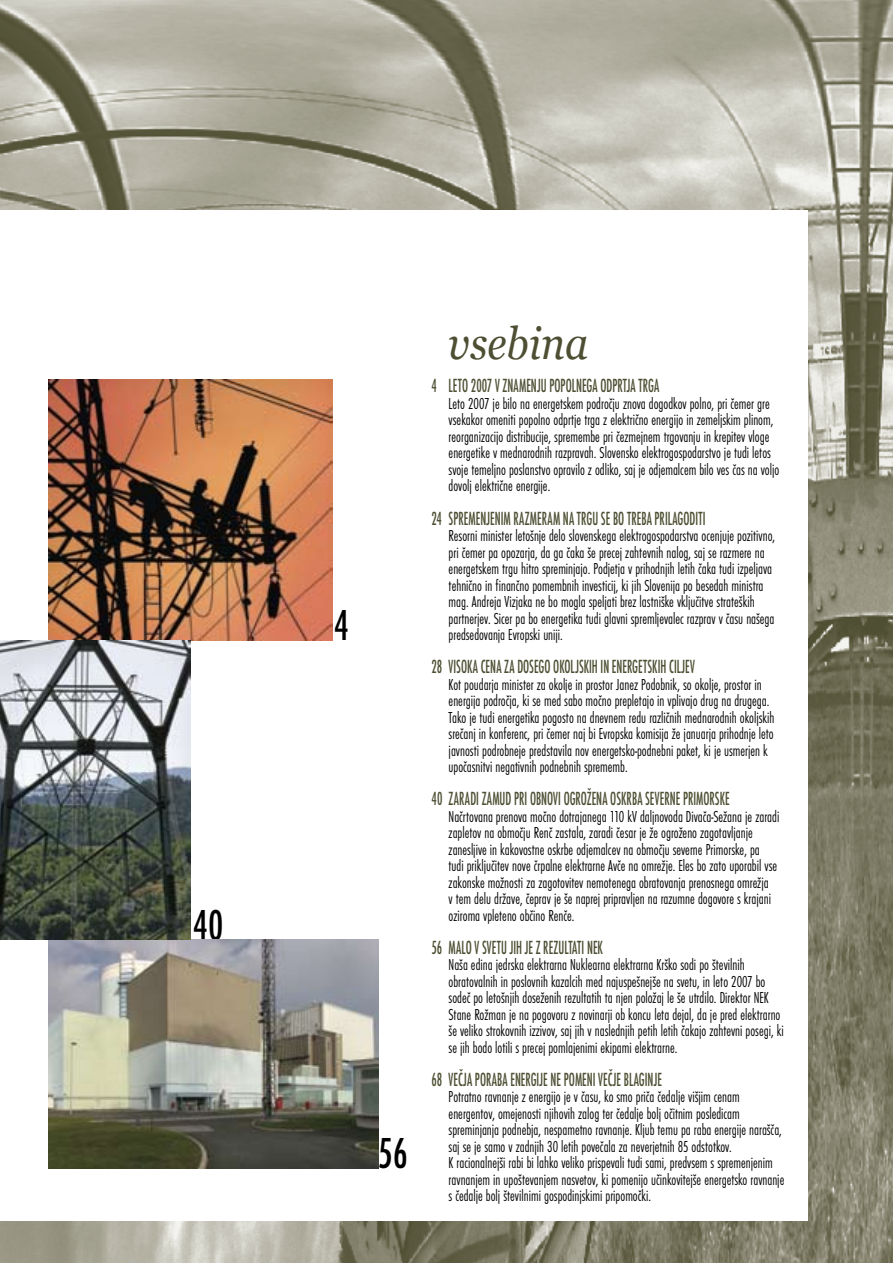
<style>
.page{position:relative;width:893px;height:1263px;background:#fff}
.page>*{position:absolute;margin:0;border:0;box-sizing:border-box;transform-origin:0 0}
.t1{font:italic 45px "Georgia";color:#4d4e32;scale:.9 1}
.t2{font:500 condensed 45px "Futura TEE";color:#000;scale:.9 1}
.t3{font:500 condensed 19.8px "Futura TEE";color:#4d4e32;scale:.73 1}
.t4{font:16.5px/16.5px "Futura TEE Ligh Cond";color:#000;scale:.9 1}
</style>
<div class="page">
<img style="left:0;top:0;width:893px;height:1263px">
<div style="left:0;top:210px;width:808px;height:1011px;background:#fff"></div>
<img style="left:48px;top:379px;width:284px;height:261px">
<img style="left:48px;top:940px;width:330px;height:228px">
<img style="left:0;top:640px;width:190px;height:300px">
<h1 class="t2" style="left:193px;top:900px;width:36px">40</h1>
<h1 class="t2" style="left:334px;top:600px;width:19px">4</h1>
<h1 class="t2" style="left:377px;top:1128px;width:36px">56</h1>
<h1 class="t1" style="left:448px;top:318px;width:157px">vsebina</h1>
<p class="t3" style="left:432px;top:375px;width:313px">4 LETO 2007 V ZNAMENJU POPOLNEGA ODPRTJA TRGA</p>
<p class="t4" style="left:449px;top:395px;width:369px">Leto 2007 je bilo na energetskem področju znova dogodkov polno, pri čemer gre vsekakor omeniti popolno odprtje trga z električno energijo in zemeljskim plinom, reorganizacijo distribucije, spremembe pri čezmejnem trgovanju in krepitev vloge energetike v mednarodnih razpravah. Slovensko elektrogospodarstvo je tudi letos svoje temeljno poslanstvo opravilo z odliko, saj je odjemalcem bilo ves čas na voljo dovolj električne energije.</p>
<p class="t3" style="left:432px;top:507px;width:377px">24 SPREMENJENIM RAZMERAM NA TRGU SE BO TREBA PRILAGODITI</p>
<p class="t4" style="left:449px;top:527px;width:364px">Resorni minister letošnje delo slovenskega elektrogospodarstva ocenjuje pozitivno, pri čemer pa opozarja, da ga čaka še precej zahtevnih nalog, saj se razmere na energetskem trgu hitro spreminjajo. Podjetja v prihodnjih letih čaka tudi izpeljava tehnično in finančno pomembnih investicij, ki jih Slovenija po besedah ministra mag. Andreja Vizjaka ne bo mogla speljati brez lastniške vključitve strateških partnerjev. Sicer pa bo energetika tudi glavni spremljevalec razprav v času našega predsedovanja Evropski uniji.</p>
<p class="t3" style="left:432px;top:655px;width:362px">28 VISOKA CENA ZA DOSEGO OKOLJSKIH IN ENERGETSKIH CILJEV</p>
<p class="t4" style="left:449px;top:676px;width:363px">Kot poudarja minister za okolje in prostor Janez Podobnik, so okolje, prostor in energija področja, ki se med sabo močno prepletajo in vplivajo drug na drugega.<br>Tako je tudi energetika pogosto na dnevnem redu različnih mednarodnih okoljskih srečanj in konferenc, pri čemer naj bi Evropska komisija že januarja prihodnje leto javnosti podrobneje predstavila nov energetsko-podnebni paket, ki je usmerjen k upočasnitvi negativnih podnebnih sprememb.</p>
<p class="t3" style="left:432px;top:787px;width:410px">40 ZARADI ZAMUD PRI OBNOVI OGROŽENA OSKRBA SEVERNE PRIMORSKE</p>
<p class="t4" style="left:449px;top:808px;width:369px">Načrtovana prenova močno dotrajanega 110 kV daljnovoda Divača-Sežana je zaradi zapletov na območju Renč zastala, zaradi česar je že ogroženo zagotavljanje zanesljive in kakovostne oskrbe odjemalcev na območju severne Primorske, pa<br>tudi priključitev nove črpalne elektrarne Avče na omrežje. Eles bo zato uporabil vse zakonske možnosti za zagotovitev nemotenega obratovanja prenosnega omrežja<br>v tem delu države, čeprav je še naprej pripravljen na razumne dogovore s krajani oziroma vpleteno občino Renče.</p>
<p class="t3" style="left:432px;top:936px;width:221px">56 MALO V SVETU JIH JE Z REZULTATI NEK</p>
<p class="t4" style="left:449px;top:956px;width:374px">Naša edina jedrska elektrarna Nuklearna elektrarna Krško sodi po številnih obratovalnih in poslovnih kazalcih med najuspešnejše na svetu, in leto 2007 bo sodeč po letošnjih doseženih rezultatih ta njen položaj le še utrdilo. Direktor NEK Stane Rožman je na pogovoru z novinarji ob koncu leta dejal, da je pred elektrarno še veliko strokovnih izzivov, saj jih v naslednjih petih letih čakajo zahtevni posegi, ki se jih bodo lotili s precej pomlajenimi ekipami elektrarne.</p>
<p class="t3" style="left:432px;top:1068px;width:317px">68 VEČJA PORABA ENERGIJE NE POMENI VEČJE BLAGINJE</p>
<p class="t4" style="left:449px;top:1088px;width:375px">Potratno ravnanje z energijo je v času, ko smo priča čedalje višjim cenam energentov, omejenosti njihovih zalog ter čedalje bolj očitnim posledicam spreminjanja podnebja, nespametno ravnanje. Kljub temu pa raba energije narašča, saj se je samo v zadnjih 30 letih povečala za neverjetnih 85 odstotkov.<br>K racionalnejši rabi bi lahko veliko prispevali tudi sami, predvsem s spremenjenim ravnanjem in upoštevanjem nasvetov, ki pomenijo učinkovitejše energetsko ravnanje s čedalje bolj številnimi gospodinjskimi pripomočki.</p>
</div>
